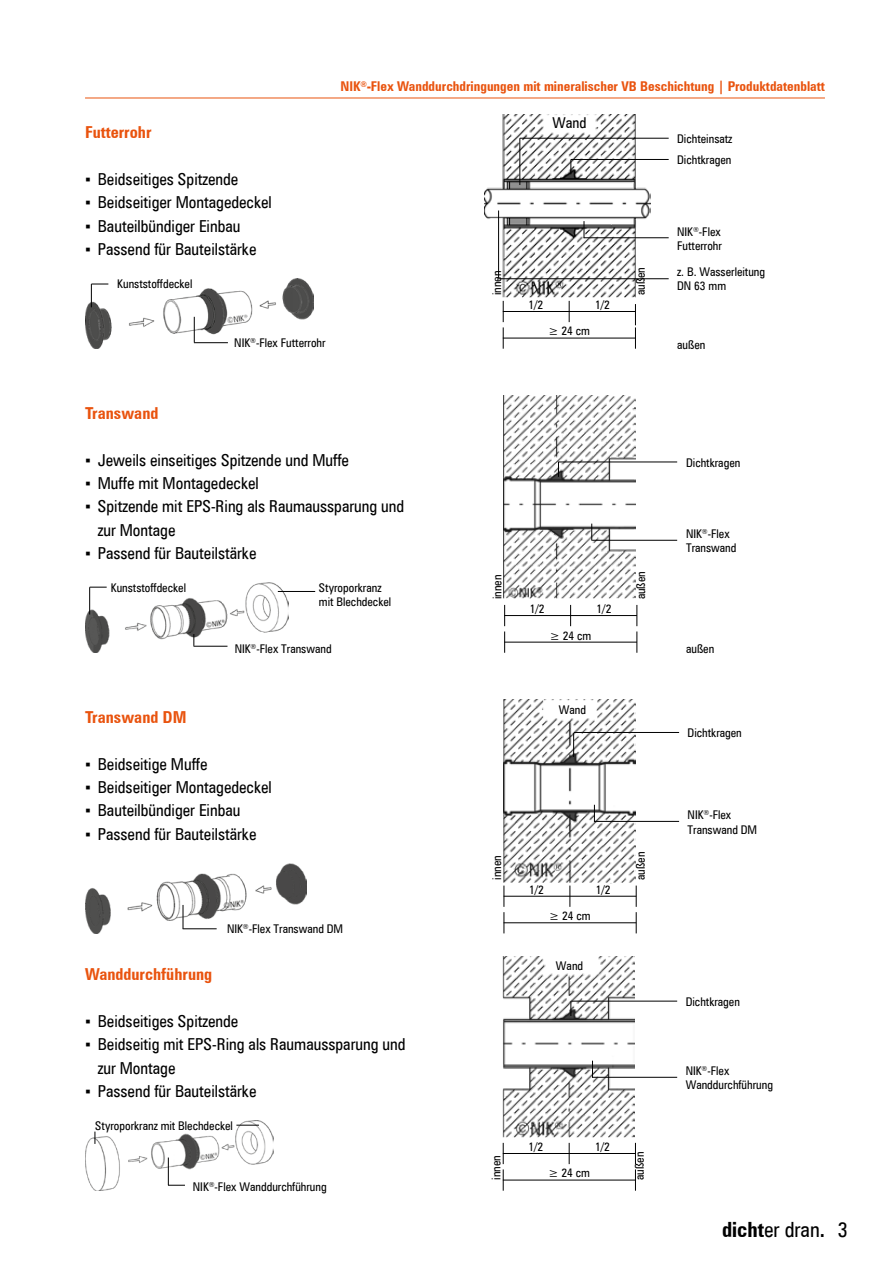
<style>
.page{position:relative;width:893px;height:1263px;background:#fff}
.page>*{position:absolute;margin:0;border:0;box-sizing:border-box;transform-origin:0 0}
.t1{font:condensed 21px "Zurich BT";color:#000}
.t2{font:condensed 16.5px/23.4px "Zurich BT";color:#000}
.t3{font:700 condensed 16.5px "Zurich BT";color:#e9530e}
.t4{font:condensed 15px "Zurich BT";color:#000}
.t5{font:700 condensed 13.5px "Zurich BT";color:#e9530e}
.t6{font:condensed 12px/14.4px "Zurich BT";color:#000}
.s1{font-family:"Arial Narrow";font-stretch:normal}
.s2{font-weight:700}
</style>
<div class="page">
<hr style="left:85px;top:98px;width:740px;height:1px;background:#e9530e">
<img style="left:85px;top:863px;width:221px;height:70px">
<hr style="left:183px;top:928px;width:34px;height:1px;background:#000">
<svg style="left:183px;top:905px;width:1px;height:24px"></svg>
<img style="left:504px;top:699px;width:131px;height:184px">
<hr style="left:574px;top:732px;width:105px;height:1px;background:#000">
<svg style="left:573px;top:733px;width:1px;height:24px"></svg>
<hr style="left:594px;top:821px;width:85px;height:1px;background:#000">
<svg style="left:594px;top:805px;width:1px;height:16px"></svg>
<hr style="left:504px;top:922px;width:132px;height:1px;background:#000">
<hr style="left:504px;top:896px;width:132px;height:1px;background:#000">
<svg style="left:504px;top:885px;width:1px;height:48px"></svg>
<svg style="left:636px;top:885px;width:1px;height:48px"></svg>
<svg style="left:569px;top:885px;width:1px;height:22px"></svg>
<img style="left:85px;top:1120px;width:188px;height:71px">
<svg style="left:168px;top:1157px;width:17px;height:29px"></svg>
<svg style="left:95px;top:1131px;width:1px;height:13px"></svg>
<svg style="left:236px;top:1125px;width:23px;height:1px"></svg>
<img style="left:503px;top:957px;width:132px;height:180px">
<hr style="left:571px;top:1001px;width:106px;height:1px;background:#000">
<svg style="left:570px;top:1001px;width:1px;height:15px"></svg>
<hr style="left:592px;top:1077px;width:85px;height:1px;background:#000">
<svg style="left:592px;top:1061px;width:1px;height:17px"></svg>
<hr style="left:503px;top:1180px;width:132px;height:1px;background:#000">
<hr style="left:503px;top:1153px;width:132px;height:1px;background:#000">
<svg style="left:503px;top:1143px;width:1px;height:48px"></svg>
<svg style="left:635px;top:1143px;width:1px;height:48px"></svg>
<svg style="left:569px;top:1143px;width:1px;height:21px"></svg>
<img style="left:85px;top:279px;width:228px;height:70px">
<hr style="left:194px;top:342px;width:34px;height:1px;background:#000">
<svg style="left:194px;top:317px;width:1px;height:25px"></svg>
<img style="left:485px;top:115px;width:166px;height:182px">
<hr style="left:571px;top:159px;width:98px;height:1px;background:#000">
<svg style="left:570px;top:159px;width:1px;height:15px"></svg>
<hr style="left:503px;top:338px;width:132px;height:1px;background:#000">
<hr style="left:520px;top:138px;width:149px;height:1px;background:#000">
<hr style="left:519px;top:138px;width:1px;height:47px;background:#000">
<hr style="left:584px;top:237px;width:85px;height:1px;background:#000">
<svg style="left:584px;top:221px;width:1px;height:17px"></svg>
<hr style="left:499px;top:278px;width:170px;height:1px;background:#000">
<hr style="left:498px;top:210px;width:1px;height:69px;background:#000">
<hr style="left:503px;top:311px;width:132px;height:1px;background:#000">
<svg style="left:503px;top:301px;width:1px;height:48px"></svg>
<svg style="left:635px;top:304px;width:1px;height:45px"></svg>
<svg style="left:569px;top:301px;width:1px;height:21px"></svg>
<img style="left:504px;top:395px;width:132px;height:204px">
<hr style="left:558px;top:462px;width:119px;height:1px;background:#000">
<svg style="left:558px;top:463px;width:1px;height:14px"></svg>
<hr style="left:504px;top:642px;width:133px;height:1px;background:#000">
<hr style="left:592px;top:540px;width:85px;height:1px;background:#000">
<svg style="left:591px;top:524px;width:1px;height:17px"></svg>
<hr style="left:504px;top:615px;width:133px;height:1px;background:#000">
<svg style="left:504px;top:605px;width:1px;height:48px"></svg>
<svg style="left:636px;top:605px;width:1px;height:48px"></svg>
<svg style="left:570px;top:605px;width:1px;height:21px"></svg>
<img style="left:85px;top:583px;width:204px;height:70px">
<hr style="left:193px;top:646px;width:34px;height:1px;background:#000">
<svg style="left:193px;top:634px;width:1px;height:12px"></svg>
<svg style="left:89px;top:587px;width:18px;height:27px"></svg>
<hr style="left:278px;top:591px;width:37px;height:1px;background:#000">
<svg style="left:91px;top:284px;width:17px;height:23px"></svg>
<h2 class="t3" style="left:85px;top:122px;width:68px">Futterrohr</h2>
<h2 class="t2" style="left:85px;top:167px;width:155px"><span class="s1">▪</span> Beidseitiges Spitzende</h2>
<h2 class="t2" style="left:85px;top:191px;width:188px"><span class="s1">▪</span> Beidseitiger Montagedeckel</h2>
<h2 class="t2" style="left:85px;top:214px;width:157px"><span class="s1">▪</span> Bauteilbündiger Einbau</h2>
<h2 class="t2" style="left:85px;top:237px;width:173px"><span class="s1">▪</span> Passend für Bauteilstärke</h2>
<p class="t6" style="left:117px;top:276px;width:77px">Kunststoffdeckel</p>
<p class="t6" style="left:234px;top:335px;width:93px">NIK<sup>®</sup>-Flex Futterrohr</p>
<p class="t5" style="left:340px;top:78px;width:486px">NIK<sup>®</sup>-Flex Wanddurchdringungen mit mineralischer VB Beschichtung | Produktdatenblatt</p>
<p class="t4" style="left:552px;top:114px;width:36px">Wand</p>
<p class="t6" style="left:490px;top:295px;width:26px;rotate:-90deg">innen</p>
<p class="t6" style="left:633px;top:295px;width:30px;rotate:-90deg">außen</p>
<p class="t6" style="left:528px;top:297px;width:16px">1/2</p>
<p class="t6" style="left:595px;top:297px;width:16px">1/2</p>
<p class="t6" style="left:548px;top:324px;width:43px">≥ 24 cm</p>
<p class="t6" style="left:677px;top:131px;width:57px">Dichteinsatz</p>
<p class="t6" style="left:677px;top:152px;width:56px">Dichtkragen</p>
<p class="t6" style="left:677px;top:224px;width:46px">NIK<sup>®</sup>-Flex<br>Futterrohr</p>
<p class="t6" style="left:677px;top:264px;width:89px">z. B. Wasserleitung<br>DN 63 mm</p>
<p class="t6" style="left:677px;top:337px;width:30px">außen</p>
<h2 class="t3" style="left:85px;top:403px;width:75px">Transwand</h2>
<h2 class="t2" style="left:85px;top:448px;width:266px"><span class="s1">▪</span> Jeweils einseitiges Spitzende und Muffe</h2>
<h2 class="t2" style="left:85px;top:471px;width:175px"><span class="s1">▪</span> Muffe mit Montagedeckel</h2>
<h2 class="t2" style="left:98px;top:495px;width:308px;text-indent:-13px"><span class="s1">▪</span> Spitzende mit EPS-Ring als Raumaussparung und zur Montage</h2>
<h2 class="t2" style="left:85px;top:541px;width:173px"><span class="s1">▪</span> Passend für Bauteilstärke</h2>
<p class="t6" style="left:111px;top:580px;width:77px">Kunststoffdeckel</p>
<p class="t6" style="left:319px;top:580px;width:74px">Styroporkranz mit Blechdeckel</p>
<p class="t6" style="left:490px;top:599px;width:26px;rotate:-90deg">innen</p>
<p class="t6" style="left:633px;top:599px;width:30px;rotate:-90deg">außen</p>
<p class="t6" style="left:530px;top:601px;width:16px">1/2</p>
<p class="t6" style="left:597px;top:601px;width:16px">1/2</p>
<p class="t6" style="left:550px;top:628px;width:43px">≥ 24 cm</p>
<p class="t6" style="left:686px;top:455px;width:56px">Dichtkragen</p>
<p class="t6" style="left:686px;top:526px;width:52px">NIK<sup>®</sup>-Flex<br>Transwand</p>
<p class="t6" style="left:235px;top:641px;width:98px">NIK<sup>®</sup>-Flex Transwand</p>
<p class="t6" style="left:686px;top:641px;width:30px">außen</p>
<h2 class="t3" style="left:85px;top:707px;width:103px">Transwand DM</h2>
<h2 class="t2" style="left:85px;top:752px;width:124px"><span class="s1">▪</span> Beidseitige Muffe</h2>
<h2 class="t2" style="left:85px;top:775px;width:188px"><span class="s1">▪</span> Beidseitiger Montagedeckel</h2>
<h2 class="t2" style="left:85px;top:799px;width:157px"><span class="s1">▪</span> Bauteilbündiger Einbau</h2>
<h2 class="t2" style="left:85px;top:822px;width:173px"><span class="s1">▪</span> Passend für Bauteilstärke</h2>
<p class="t6" style="left:227px;top:922px;width:118px">NIK<sup>®</sup>-Flex Transwand DM</p>
<h2 class="t3" style="left:85px;top:964px;width:129px">Wanddurchführung</h2>
<h2 class="t2" style="left:85px;top:1009px;width:155px"><span class="s1">▪</span> Beidseitiges Spitzende</h2>
<h2 class="t2" style="left:98px;top:1032px;width:309px;text-indent:-13px"><span class="s1">▪</span> Beidseitig mit EPS-Ring als Raumaussparung und zur Montage</h2>
<h2 class="t2" style="left:85px;top:1079px;width:173px"><span class="s1">▪</span> Passend für Bauteilstärke</h2>
<p class="t6" style="left:95px;top:1118px;width:139px">Styroporkranz mit Blechdeckel</p>
<p class="t6" style="left:193px;top:1179px;width:135px">NIK<sup>®</sup>-Flex Wanddurchführung</p>
<p class="t6" style="left:559px;top:703px;width:29px">Wand</p>
<p class="t6" style="left:490px;top:880px;width:26px;rotate:-90deg">innen</p>
<p class="t6" style="left:633px;top:880px;width:30px;rotate:-90deg">außen</p>
<p class="t6" style="left:529px;top:882px;width:16px">1/2</p>
<p class="t6" style="left:596px;top:882px;width:16px">1/2</p>
<p class="t6" style="left:549px;top:909px;width:43px">≥ 24 cm</p>
<p class="t6" style="left:556px;top:958px;width:29px">Wand</p>
<p class="t6" style="left:528px;top:1139px;width:16px">1/2</p>
<p class="t6" style="left:595px;top:1139px;width:16px">1/2</p>
<p class="t6" style="left:489px;top:1180px;width:26px;rotate:-90deg">innen</p>
<p class="t6" style="left:632px;top:1180px;width:30px;rotate:-90deg">außen</p>
<p class="t6" style="left:548px;top:1166px;width:43px">≥ 24 cm</p>
<p class="t6" style="left:688px;top:725px;width:56px">Dichtkragen</p>
<p class="t6" style="left:688px;top:807px;width:71px">NIK<sup>®</sup>-Flex<br>Transwand DM</p>
<p class="t6" style="left:686px;top:994px;width:56px">Dichtkragen</p>
<p class="t6" style="left:686px;top:1063px;width:89px">NIK<sup>®</sup>-Flex<br>Wanddurchführung</p>
<h1 class="t1" style="left:722px;top:1217px;width:127px"><span class="s2">dicht</span>er dran<span class="s2">.</span> 3</h1>
</div>
